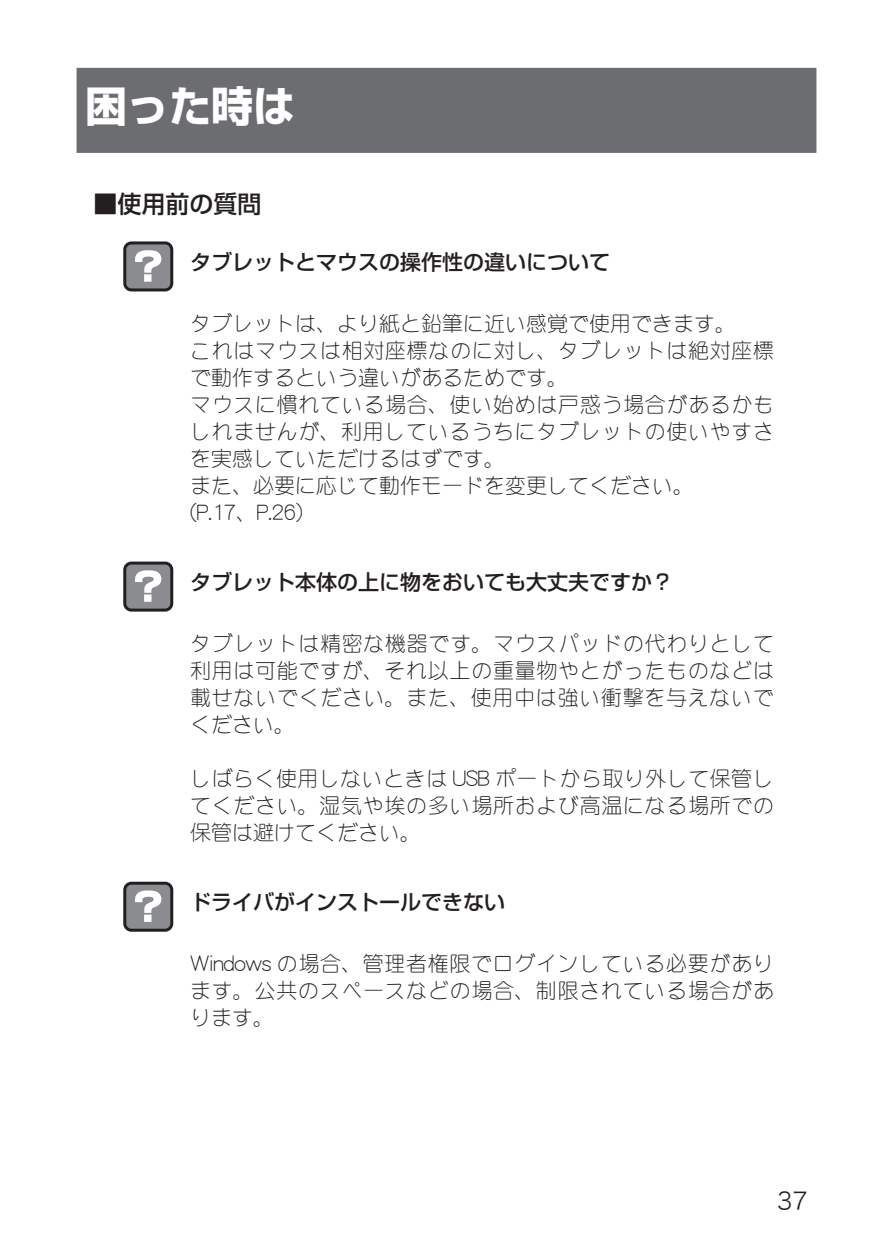
<style>
.page{position:relative;width:893px;height:1259px;background:#fff}
.page>*{position:absolute;margin:0;border:0;box-sizing:border-box;transform-origin:0 0}
.t1{font:700 42px "Shin Go Pro";color:#fff}
.t2{font:500 24px "Shin Go Pro";color:#231f20}
.t3{font:24px "Hiragino Kaku W2 90 msp RKSJ H";color:#231f20}
.t4{font:21px/27px "DFSM Gothic Lt WINP RKSJ H";letter-spacing:.03em;color:#231f20;text-align:justify}
.t5{font:21px/27px "DFSM Gothic Lt WINP RKSJ H";color:#231f20}
.t6{font:500 21px "Shin Go Pro";color:#231f20}
</style>
<div class="page">
<div style="left:77px;top:68px;width:739px;height:85px;background:#6c6d70"></div>
<svg style="left:127px;top:245px;width:42px;height:42px"></svg>
<div style="left:123px;top:241px;width:50px;height:50px;border:3px solid #231f20;border-radius:7px"></div>
<svg style="left:127px;top:565px;width:42px;height:42px"></svg>
<div style="left:123px;top:561px;width:50px;height:50px;border:3px solid #231f20;border-radius:7px"></div>
<svg style="left:127px;top:885px;width:42px;height:42px"></svg>
<div style="left:123px;top:881px;width:50px;height:50px;border:3px solid #231f20;border-radius:7px"></div>
<h1 class="t1" style="left:85px;top:73px;width:211px">困った時は</h1>
<p class="t2" style="left:94px;top:184px;width:169px">■使用前の質問</p>
<p class="t6" style="left:190px;top:245px;width:421px">タブレットとマウスの操作性の違いについて</p>
<p class="t5" style="left:190px;top:310px;width:585px">タブレットは、より紙と鉛筆に近い感覚で使用できます。<br>これはマウスは相対座標なのに対し、タブレットは絶対座標で動作するという違いがあるためです。<br>マウスに慣れている場合、使い始めは戸惑う場合があるかもしれませんが、利用しているうちにタブレットの使いやすさを実感していただけるはずです。<br>また、必要に応じて動作モードを変更してください。<br>(P.17、P.26)</p>
<p class="t6" style="left:190px;top:565px;width:484px">タブレット本体の上に物をおいても大丈夫ですか？</p>
<p class="t4" style="left:190px;top:630px;width:585px">タブレットは精密な機器です。マウスパッドの代わりとして利用は可能ですが、それ以上の重量物やとがったものなどは載せないでください。また、使用中は強い衝撃を与えないでください。</p>
<p class="t4" style="left:190px;top:765px;width:585px">しばらく使用しないときは USB ポートから取り外して保管してください。湿気や埃の多い場所および高温になる場所での保管は避けてください。</p>
<p class="t6" style="left:190px;top:885px;width:316px">ドライバがインストールできない</p>
<p class="t4" style="left:190px;top:950px;width:585px">Windows の場合、管理者権限でログインしている必要があります。公共のスペースなどの場合、制限されている場合があります。</p>
<p class="t3" style="left:777px;top:1188px;width:32px">37</p>
</div>
